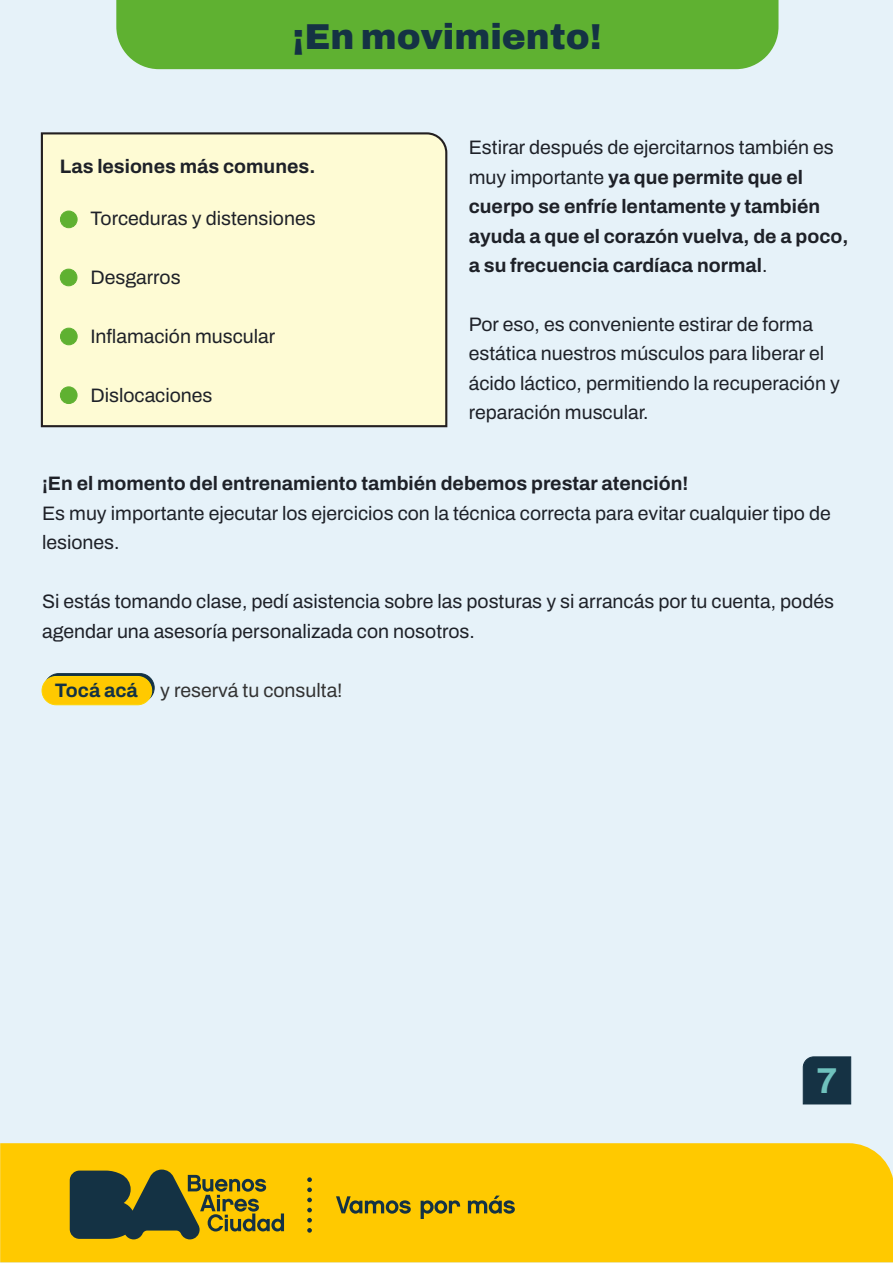
<style>
.page{position:relative;width:893px;height:1263px;background:#fff}
.page>*{position:absolute;margin:0;border:0;box-sizing:border-box;transform-origin:0 0}
.t1{font:900 36px "Archivo";color:#143244}
.t2{font:700 36px "Archivo";color:#6fc2bd}
.t3{font:19.5px/29.4px "Archivo";color:#1e2128}
.t4{font:700 19.5px/29.4px "Archivo";color:#1e2128}
.t5{font:19.5px "Archivo";color:#333}
.t6{font:700 19.5px "Archivo";color:#143244}
.s1{font-weight:400}
</style>
<div class="page">
<div style="left:0;top:0;width:893px;height:1262px;background:#e6f2f9"></div>
<div style="left:0;top:1143px;width:893px;height:119px;background:#ffc900"></div>
<svg style="left:70px;top:1169px;width:214px;height:70px;background:#787226"></svg>
<svg style="left:336px;top:1196px;width:124px;height:23px;background:#b89b14"></svg>
<svg style="left:468px;top:1195px;width:47px;height:19px"></svg>
<svg style="left:307px;top:1177px;width:5px;height:25px"></svg>
<svg style="left:307px;top:1208px;width:5px;height:4px"></svg>
<svg style="left:307px;top:1218px;width:5px;height:4px"></svg>
<svg style="left:307px;top:1228px;width:5px;height:5px"></svg>
<div style="left:116px;top:0;width:662px;height:69px;background:#5fb131"></div>
<div style="left:803px;top:1056px;width:48px;height:48px;background:#153244"></div>
<div style="left:40px;top:132px;width:408px;height:296px;background:#fefbd4"></div>
<div style="left:44px;top:673px;width:110px;height:29px;background:#143244;border:1px solid #143244;border-radius:14px"></div>
<div style="left:42px;top:676px;width:110px;height:29px;background:#ffc900;border:1px solid #fed501;border-radius:14px"></div>
<div style="left:60px;top:211px;width:17px;height:17px;background:#5fb131;border:1px solid #5fb131;border-radius:50%"></div>
<div style="left:60px;top:269px;width:17px;height:17px;background:#5fb131;border:1px solid #5fb131;border-radius:50%"></div>
<div style="left:60px;top:328px;width:17px;height:17px;background:#5fb131;border:1px solid #5fb131;border-radius:50%"></div>
<div style="left:60px;top:387px;width:17px;height:17px;background:#5fb131;border:1px solid #5fb131;border-radius:50%"></div>
<h1 class="t1" style="left:292px;top:18px;width:311px">¡En movimiento!</h1>
<p class="t4" style="left:60px;top:152px;width:257px">Las lesiones más comunes.</p>
<p class="t3" style="left:90px;top:204px;width:227px">Torceduras y distensiones</p>
<p class="t3" style="left:90px;top:263px;width:92px">Desgarros</p>
<p class="t3" style="left:90px;top:322px;width:186px">Inflamación muscular</p>
<p class="t3" style="left:90px;top:381px;width:124px">Dislocaciones</p>
<p class="t4" style="left:469px;top:133px;width:381px"><span class="s1">Estirar después de ejercitarnos también es muy importante</span> ya que permite que el cuerpo se enfríe lentamente y también ayuda a que el corazón vuelva, de a poco, a su frecuencia cardíaca normal<span class="s1">.</span></p>
<p class="t3" style="left:469px;top:310px;width:373px">Por eso, es conveniente estirar de forma estática nuestros músculos para liberar el ácido láctico, permitiendo la recuperación y reparación muscular.</p>
<p class="t4" style="left:42px;top:469px;width:648px">¡En el momento del entrenamiento también debemos prestar atención!</p>
<p class="t3" style="left:42px;top:499px;width:790px">Es muy importante ejecutar los ejercicios con la técnica correcta para evitar cualquier tipo de lesiones.</p>
<p class="t3" style="left:42px;top:587px;width:793px">Si estás tomando clase, pedí asistencia sobre las posturas y si arrancás por tu cuenta, podés agendar una asesoría personalizada con nosotros.</p>
<p class="t6" style="left:55px;top:680px;width:84px">Tocá acá</p>
<p class="t5" style="left:160px;top:679px;width:184px">y reservá tu consulta!</p>
<h1 class="t2" style="left:816px;top:1061px;width:23px">7</h1>
</div>
